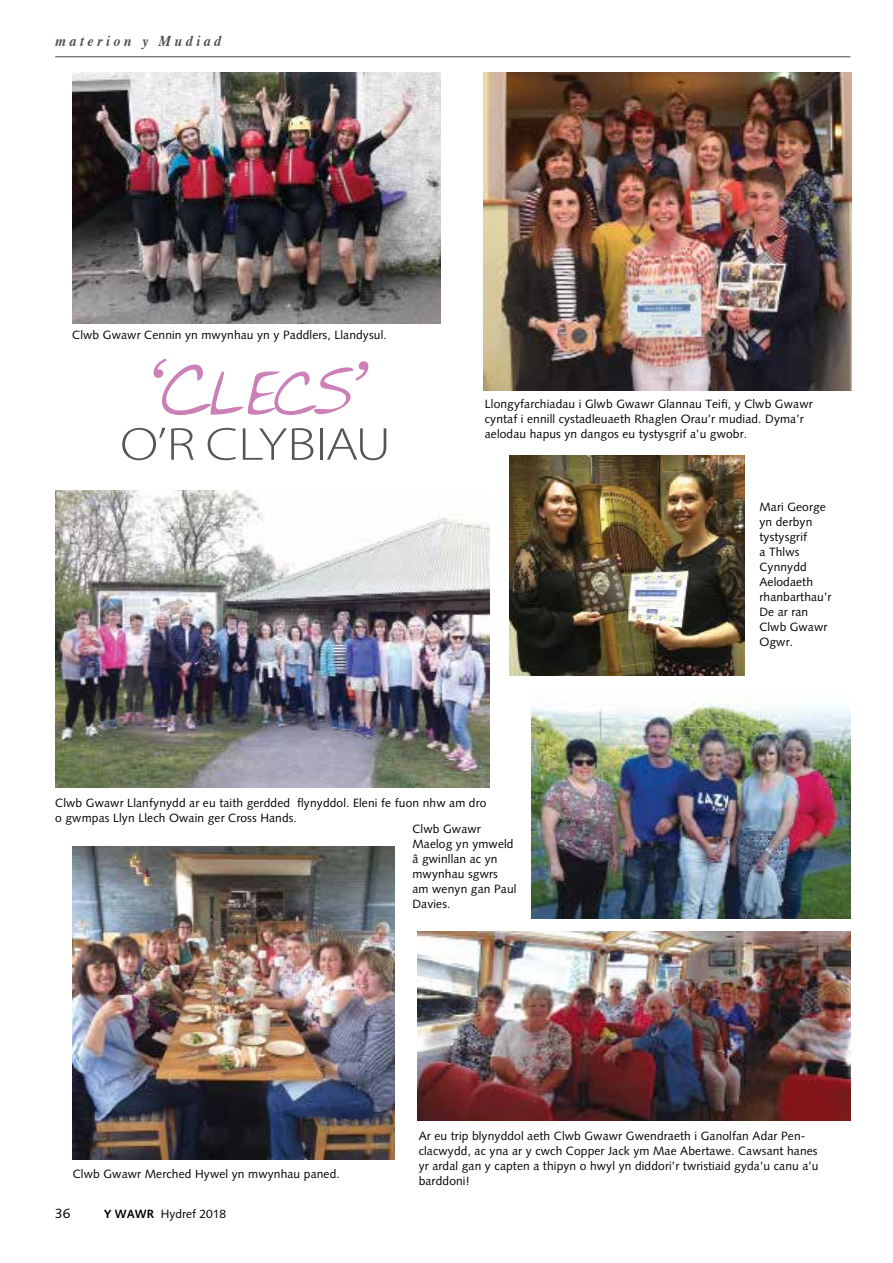
<style>
.page{position:relative;width:893px;height:1263px;background:#fff}
.page>*{position:absolute;margin:0;border:0;box-sizing:border-box;transform-origin:0 0}
.t1{font:italic 73.5px "Nickys Hand";color:#cb81b7;scale:.93 1}
.t2{font:300 46.5px "Myriad Pro";letter-spacing:-.025em;color:#565659;scale:1.22 1}
.t3{font:italic 700 15px "Times";letter-spacing:.25em;color:#4f4f51;scale:.93 1}
.t4{font:13.5px "Sintacs";color:#000}
.t5{font:12px/15px "Sintacs";letter-spacing:.01em;color:#000}
.s1{font-family:"Georgia"}
.s2{font-size:85.5px}
.s3{font-weight:700}
</style>
<div class="page">
<hr style="left:55px;top:56px;width:795px;height:1px;background:#48484a">
<img style="left:483px;top:72px;width:368px;height:318px">
<img style="left:72px;top:72px;width:369px;height:251px">
<img style="left:531px;top:693px;width:319px;height:225px">
<img style="left:72px;top:846px;width:322px;height:314px">
<img style="left:417px;top:931px;width:433px;height:190px">
<img style="left:55px;top:490px;width:435px;height:297px">
<img style="left:510px;top:455px;width:235px;height:220px">
<p class="t3" style="left:55px;top:27px;width:180px">materion y Mudiad</p>
<p class="t5" style="left:72px;top:327px;width:316px">Clwb Gwawr Cennin yn mwynhau yn y Paddlers, Llandysul.</p>
<h1 class="t1" style="left:147px;top:346px;width:247px"><span class="s1">‘</span><span class="s2">C</span>LECS<span class="s1">’</span></h1>
<h2 class="t2" style="left:120px;top:416px;width:223px">O’R CLYBIAU</h2>
<p class="t5" style="left:485px;top:396px;width:329px">Llongyfarchiadau i Glwb Gwawr Glannau Teifi, y Clwb Gwawr cyntaf i ennill cystadleuaeth Rhaglen Orau’r mudiad. Dyma’r aelodau hapus yn dangos eu tystysgrif a’u gwobr.</p>
<p class="t5" style="left:759px;top:499px;width:74px">Mari George yn derbyn tystysgrif<br>a Thlws<br>Cynnydd<br>Aelodaeth rhanbarthau’r<br>De ar ran<br>Clwb Gwawr<br>Ogwr.</p>
<p class="t5" style="left:55px;top:795px;width:433px">Clwb Gwawr Llanfynydd ar eu taith gerdded flynyddol. Eleni fe fuon nhw am dro o gwmpas Llyn Llech Owain ger Cross Hands.</p>
<p class="t5" style="left:412px;top:821px;width:105px">Clwb Gwawr<br>Maelog yn ymweld â gwinllan ac yn mwynhau sgwrs am wenyn gan Paul<br>Davies.</p>
<p class="t5" style="left:73px;top:1166px;width:268px">Clwb Gwawr Merched Hywel yn mwynhau paned.</p>
<p class="t4" style="left:55px;top:1205px;width:17px">36</p>
<p class="t5" style="left:104px;top:1206px;width:124px"><span class="s3">Y WAWR</span> Hydref 2018</p>
<p class="t5" style="left:419px;top:1129px;width:401px">Ar eu trip blynyddol aeth Clwb Gwawr Gwendraeth i Ganolfan Adar Pen&shy;clacwydd, ac yna ar y cwch Copper Jack ym Mae Abertawe. Cawsant hanes yr ardal gan y capten a thipyn o hwyl yn diddori’r twristiaid gyda’u canu a’u barddoni!</p>
</div>
